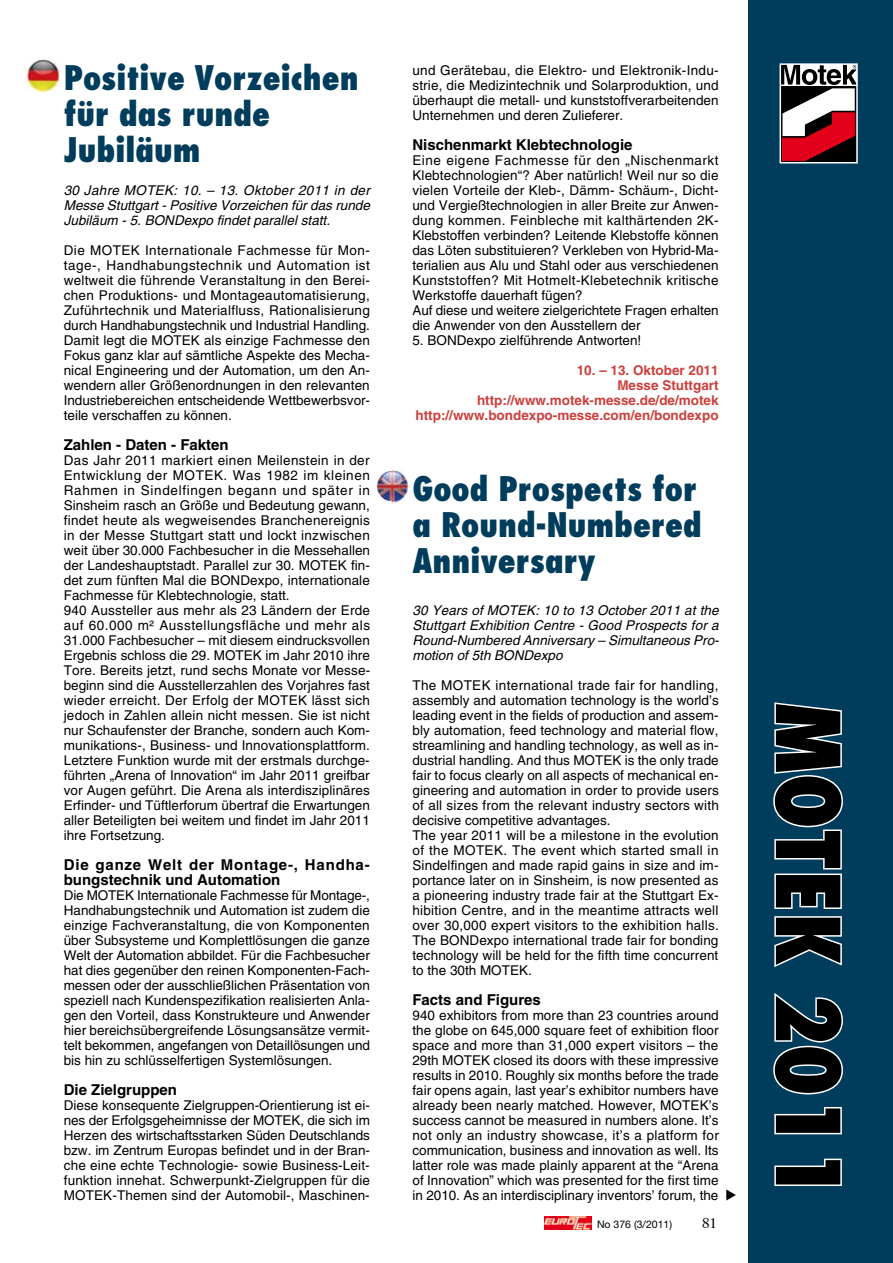
<style>
.page{position:relative;width:893px;height:1263px;background:#fff}
.page>*{position:absolute;margin:0;border:0;box-sizing:border-box;transform-origin:0 0}
.t1{font:800 condensed 85.5px "Futura";color:#000}
.t2{font:800 condensed 33px/36px "Futura";color:#003c5b}
.t3{font:700 15px "Helvetica";color:#000}
.t4{font:700 15px/15px "Helvetica";letter-spacing:.025em;color:#000}
.t5{font:13.5px/15px "Helvetica";color:#000;text-align:justify}
.t6{font:italic 13.5px/15px "Helvetica";color:#000;text-align:justify}
.t7{font:700 13.5px/15px "Helvetica";color:#cb403d;text-align:right}
.t8{font:13.5px/15px "Helvetica";letter-spacing:.025em;color:#000}
.t9{font:10.5px "Helvetica Neue";color:#000}
</style>
<div class="page">
<svg style="left:544px;top:1216px;width:48px;height:1px"></svg>
<img style="left:544px;top:1217px;width:48px;height:13px">
<div style="left:748px;top:0;width:145px;height:1263px;background:#003c5b"></div>
<svg style="left:782px;top:66px;width:73px;height:94px;background:#975b62"></svg>
<div style="left:779px;top:63px;width:79px;height:100px;border:2px solid #fff"></div>
<svg style="left:773px;top:702px;width:70px;height:265px"></svg>
<svg style="left:773px;top:993px;width:70px;height:102px"></svg>
<svg style="left:774px;top:1107px;width:68px;height:28px"></svg>
<svg style="left:774px;top:1158px;width:68px;height:28px"></svg>
<img style="left:24px;top:58px;width:37px;height:35px">
<img style="left:377px;top:468px;width:32px;height:35px">
<h2 class="t2" style="left:64px;top:60px;width:297px">Positive Vorzeichen für das runde<br>Jubiläum</h2>
<p class="t6" style="left:64px;top:183px;width:308px">30 Jahre MOTEK: 10. – 13. Oktober 2011 in der Messe Stuttgart - Positive Vorzeichen für das runde Jubiläum - 5. BONDexpo findet parallel statt.</p>
<p class="t5" style="left:64px;top:243px;width:49px">Die MOTE</p>
<p class="t5" style="left:64px;top:243px;width:308px;text-indent:67px">K I nternationale Fachmesse für Mon&shy;tage-, Handhabungstechnik und Automation ist weltweit die führende Veranstaltung in den Berei&shy;chen Produktions- und Montageautomatisierung, Zuführtechnik und Materialfluss, Rationalisierung durch Handhabungstechnik und I ndustrial Handling.<br>Damit legt die MOTE</p>
<p class="t5" style="left:64px;top:333px;width:308px;text-indent:127px">K als einzige Fachmesse den Fokus ganz klar auf sämtliche Aspekte des Mecha&shy;nical Engineering und der Automation, um den An&shy;wendern aller Größenordnungen in den relevanten I ndustriebereichen entscheidende Wettbewerbsvor&shy;teile verschaffen zu können.</p>
<p class="t3" style="left:64px;top:435px;width:167px">Zahlen - Daten - Fakten</p>
<p class="t8" style="left:64px;top:453px;width:307px">Das Jahr 2011 markiert einen Meilenstein in der<br>Entwicklung der MOTE</p>
<p class="t5" style="left:64px;top:468px;width:308px;text-indent:150px">K. Was 1982 im kleinen Rahmen in Sindelfingen begann und später in Sinsheim rasch an Größe und Bedeutung gewann, findet heute als wegweisendes Branchenereignis in der Messe Stuttgart statt und lockt inzwischen weit über 30.000 Fachbesucher in die Messehallen der Landeshauptstadt. Parallel zur 30. MOTE</p>
<p class="t5" style="left:338px;top:558px;width:33px">K fin-</p>
<p class="t5" style="left:64px;top:573px;width:167px">det zum fünften Mal die BOND</p>
<p class="t5" style="left:64px;top:573px;width:308px;text-align:left;text-indent:186px">expo, internationale Fachmesse für Klebtechnologie, statt.<br>940 Aussteller aus mehr als 23 Ländern der Erde auf 60.000 m² Ausstellungsfläche und mehr als 31.000 Fachbesucher – mit diesem eindrucksvollen Ergebnis schloss die 29. MOTE</p>
<p class="t5" style="left:64px;top:648px;width:308px;text-indent:189px">K im Jahr 2010 ihre Tore. Bereits jetzt, rund sechs Monate vor Messe&shy;beginn sind die Ausstellerzahlen des Vorjahres fast wieder erreicht. Der Erfolg der MOTE</p>
<p class="t5" style="left:64px;top:693px;width:308px;text-indent:234px">K lässt sich jedoch in Zahlen allein nicht messen. Sie ist nicht nur Schaufenster der Branche, sondern auch Kom&shy;munikations-, Business- und I nnovationsplattform.<br>Letztere Funktion wurde mit der erstmals durchge&shy;führten „Arena of I nnovation“ im Jahr 2011 greifbar vor Augen geführt. Die Arena als interdisziplinäres Erfinder- und Tüftlerforum übertraf die Erwartungen aller Beteiligten bei weitem und findet im Jahr 2011 ihre Fortsetzung.</p>
<p class="t4" style="left:64px;top:857px;width:307px">Die ganze Welt der Montage-, Handha&shy;bungstechnik und Automation</p>
<p class="t5" style="left:64px;top:888px;width:44px">Die MOTE</p>
<p class="t5" style="left:64px;top:888px;width:308px;text-indent:61px">K I nternationale Fachmesse für Montage-, Handhabungstechnik und Automation ist zudem die einzige Fachveranstaltung, die von Komponenten über Subsysteme und Komplettlösungen die ganze Welt der Automation abbildet. Für die Fachbesucher hat dies gegenüber den reinen Komponenten-Fach&shy;messen oder der ausschließlichen Präsentation von speziell nach Kundenspezifikation realisierten Anla&shy;gen den Vorteil, dass Konstrukteure und Anwender hier bereichsübergreifende Lösungsansätze vermit&shy;telt bekommen, angefangen von Detaillösungen und bis hin zu schlüsselfertigen Systemlösungen.</p>
<p class="t3" style="left:64px;top:1080px;width:115px">Die Zielgruppen</p>
<p class="t5" style="left:64px;top:1098px;width:308px">Diese konsequente Zielgruppen-Orientierung ist ei&shy;nes der Erfolgsgeheimnisse der MOTE</p>
<p class="t5" style="left:64px;top:1113px;width:308px;text-indent:228px">K, die sich im Herzen des wirtschaftsstarken Süden Deutschlands bzw. im Zentrum Europas befindet und in der Bran&shy;che eine echte Technologie- sowie Business-Leit&shy;funktion innehat. Schwerpunkt-Zielgruppen für die MOTE</p>
<p class="t5" style="left:103px;top:1188px;width:268px">K-Themen sind der Automobil-, Maschinen-</p>
<p class="t5" style="left:412px;top:63px;width:308px">und Gerätebau, die Elektro- und Elektronik-I ndu&shy;strie, die Medizintechnik und Solarproduktion, und überhaupt die metall- und kunststoffverarbeitenden U nternehmen und deren Zulieferer.</p>
<p class="t3" style="left:412px;top:135px;width:222px">Nischenmarkt Klebtechnologie</p>
<p class="t5" style="left:412px;top:153px;width:308px;text-align:left">Eine eigene Fachmesse für den „Nischenmarkt Klebtechnologien“? Aber natürlich! Weil nur so die vielen Vorteile der Kleb-, Dämm- Schäum-, Dicht&shy;und Vergießtechnologien in aller Breite zur Anwen&shy;dung kommen. Feinbleche mit kalthärtenden 2K-Klebstoffen verbinden? Leitende Klebstoffe können das Löten substituieren? Verkleben von Hybrid-Ma&shy;terialien aus Alu und Stahl oder aus verschiedenen Kunststoffen? Mit Hotmelt-Klebetechnik kritische Werkstoffe dauerhaft fügen?<br>Auf diese und weitere zielgerichtete Fragen erhalten die Anwender von den Ausstellern der</p>
<p class="t5" style="left:412px;top:333px;width:35px">5. BOND</p>
<p class="t5" style="left:466px;top:333px;width:176px">expo zielführende Antworten!</p>
<p class="t7" style="left:416px;top:362px;width:305px">10. – 13. Oktober 2011<br>Messe Stuttgart http://www.motek-messe.de/de/motek http://www.bondexpo-messe.com/en/bondexpo</p>
<h2 class="t2" style="left:412px;top:470px;width:291px">Good Prospects for a Round-Numbered<br>Anniversary</h2>
<p class="t6" style="left:412px;top:603px;width:308px">30 Years of MOTEK: 10 to 13 October 2011 at the Stuttgart Exhibition Centre - Good Prospects for a Round-Numbered Anniversary – Simultaneous Pro&shy;motion of 5th BONDexpo</p>
<p class="t5" style="left:412px;top:678px;width:51px">The MOTE</p>
<p class="t5" style="left:412px;top:678px;width:308px;text-indent:69px">K international trade fair for handling, assembly and automation technology is the world’s leading event in the fields of production and assem&shy;bly automation, feed technology and material flow, streamlining and handling technology, as well as in&shy;dustrial handling. And thus MOTE</p>
<p class="t5" style="left:412px;top:753px;width:308px;text-align:left;text-indent:200px">K is the only trade fair to focus clearly on all aspects of mechanical en&shy;gineering and automation in order to provide users of all sizes from the relevant industry sectors with decisive competitive advantages.<br>The year 2011 will be a milestone in the evolution of the MOTE</p>
<p class="t5" style="left:412px;top:843px;width:308px;text-indent:82px">K. The event which started small in Sindelfingen and made rapid gains in size and im&shy;portance later on in Sinsheim, is now presented as a pioneering industry trade fair at the Stuttgart Ex&shy;hibition Centre, and in the meantime attracts well over 30,000 expert visitors to the exhibition halls.<br>The BOND</p>
<p class="t5" style="left:412px;top:933px;width:307px;text-indent:67px">expo international trade fair for bonding technology will be held for the fifth time concurrent to the 30th MOTE</p>
<p class="t5" style="left:519px;top:963px;width:14px">K.</p>
<p class="t3" style="left:412px;top:990px;width:130px">Facts and Figures</p>
<p class="t5" style="left:412px;top:1008px;width:308px">940 exhibitors from more than 23 countries around the globe on 645,000 square feet of exhibition floor space and more than 31,000 expert visitors – the 29th MOTE</p>
<p class="t5" style="left:412px;top:1053px;width:308px;text-indent:69px">K closed its doors with these impressive results in 2010. Roughly six months before the trade fair opens again, last year’s exhibitor numbers have already been nearly matched. However, MOTE</p>
<p class="t5" style="left:412px;top:1098px;width:308px;text-indent:287px">K’s success cannot be measured in numbers alone. It’s not only an industry showcase, it’s a platform for communication, business and innovation as well. Its latter role was made plainly apparent at the “Arena of I nnovation” which was presented for the first time in 2010. As an interdisciplinary inventors’ forum, the</p>
<p class="t9" style="left:597px;top:1218px;width:77px">No 376 (3/2011)</p>
<h1 class="t1" style="left:863px;top:703px;width:498px;rotate:90deg">MOTEK 2011</h1>
</div>
